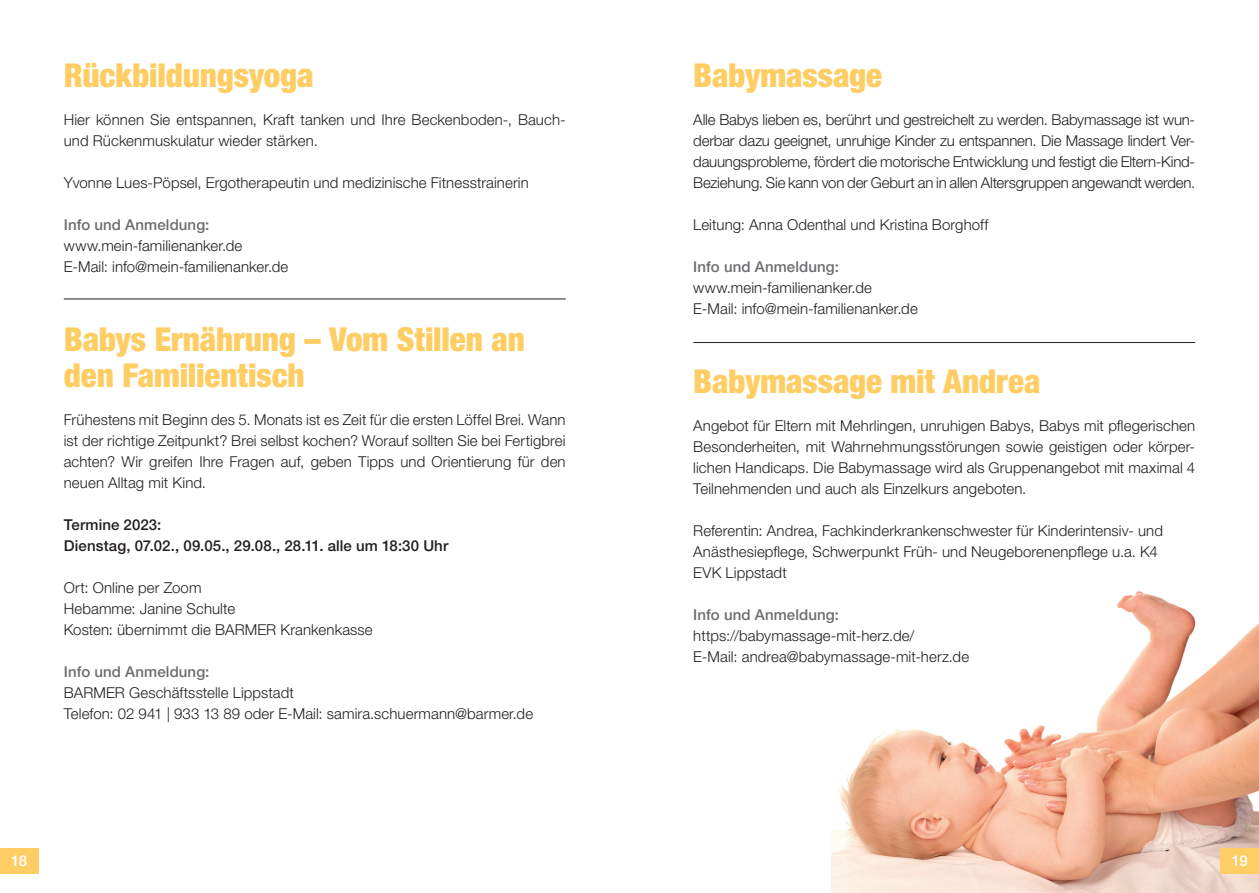
<style>
.page{position:relative;width:1259px;height:893px;background:#fff}
.page>*{position:absolute;margin:0;border:0;box-sizing:border-box;transform-origin:0 0}
.t1{font:900 condensed 33px/36px "Helvetica Neue LT Std";letter-spacing:-.005em;color:#fecd64}
.t2{font:300 15px/21px "Helvetica Neue LT Std";letter-spacing:.005em;color:#231f20}
.t3{font:500 15px "Helvetica Neue LT Std";letter-spacing:.005em;color:#6c6d70}
.t4{font:500 15px/21px "Helvetica Neue LT Std";letter-spacing:.005em;color:#231f20}
.t5{font:500 15px "Helvetica Neue LT Std";color:#fff}
</style>
<div class="page">
<img style="left:831px;top:591px;width:428px;height:302px">
<hr style="left:64px;top:299px;width:502px;height:1px;background:#231f20">
<hr style="left:693px;top:342px;width:502px;height:1px;background:#231f20">
<div style="left:0;top:848px;width:38px;height:26px;background:#fecd64"></div>
<div style="left:1220px;top:848px;width:39px;height:26px;background:#fecd64"></div>
<h1 class="t1" style="left:64px;top:57px;width:251px">Rückbildungsyoga</h1>
<p class="t2" style="left:64px;top:109px;width:503px">Hier können Sie entspannen, Kraft tanken und Ihre Beckenboden-, Bauch&shy;und Rückenmuskulatur wieder stärken.</p>
<p class="t2" style="left:64px;top:172px;width:466px">Yvonne Lues-Pöpsel, Ergotherapeutin und medizinische Fitnesstrainerin</p>
<p class="t3" style="left:64px;top:216px;width:147px">Info und Anmeldung:</p>
<p class="t2" style="left:64px;top:235px;width:226px">www.mein-familienanker.de<br>E-Mail: info@mein-familienanker.de</p>
<h1 class="t1" style="left:64px;top:321px;width:462px">Babys Ernährung – Vom Stillen an den Familientisch</h1>
<p class="t2" style="left:64px;top:409px;width:503px;text-align:justify">Frühestens mit Beginn des 5. Monats ist es Zeit für die ersten Löffel Brei. Wann ist der richtige Zeitpunkt? Brei selbst kochen? Worauf sollten Sie bei Fertigbrei achten? Wir greifen Ihre Fragen auf, geben Tipps und Orientierung für den neuen Alltag mit Kind.</p>
<p class="t4" style="left:64px;top:514px;width:386px">Termine 2023:<br>Dienstag, 07.02., 09.05., 29.08., 28.11. alle um 18:30 Uhr</p>
<p class="t2" style="left:64px;top:577px;width:310px">Ort: Online per Zoom<br>Hebamme: Janine Schulte<br>Kosten: übernimmt die BARMER Krankenkasse</p>
<p class="t3" style="left:64px;top:663px;width:147px">Info und Anmeldung:</p>
<p class="t2" style="left:64px;top:682px;width:471px">BARMER Geschäftsstelle Lippstadt<br>Telefon: 02 941 | 933 13 89 oder E-Mail: samira.schuermann@barmer.de</p>
<h1 class="t1" style="left:693px;top:57px;width:190px">Babymassage</h1>
<p class="t2" style="left:693px;top:109px;width:503px;text-align:justify">Alle Babys lieben es, berührt und gestreichelt zu werden. Babymassage ist wun&shy;derbar dazu geeignet, unruhige Kinder zu entspannen. Die Massage lindert Ver&shy;dauungsprobleme, fördert die motorische Entwicklung und festigt die Eltern-Kind-Beziehung. Sie kann von der Geburt an in allen Altersgruppen angewandt werden.</p>
<p class="t2" style="left:693px;top:214px;width:296px">Leitung: Anna Odenthal und Kristina Borghoff</p>
<p class="t3" style="left:693px;top:258px;width:147px">Info und Anmeldung:</p>
<p class="t2" style="left:693px;top:277px;width:226px">www.mein-familienanker.de<br>E-Mail: info@mein-familienanker.de</p>
<h1 class="t1" style="left:693px;top:363px;width:349px">Babymassage mit Andrea</h1>
<p class="t2" style="left:693px;top:415px;width:503px;text-align:justify">Angebot für Eltern mit Mehrlingen, unruhigen Babys, Babys mit pflegerischen Besonderheiten, mit Wahrnehmungsstörungen sowie geistigen oder körper&shy;lichen Handicaps. Die Babymassage wird als Gruppenangebot mit maximal 4<br>Teilnehmenden und auch als Einzelkurs angeboten.</p>
<p class="t2" style="left:693px;top:520px;width:471px">Referentin: Andrea, Fachkinderkrankenschwester für Kinderintensiv- und<br>Anästhesiepflege, Schwerpunkt Früh- und Neugeborenenpflege u.a. K4<br>EVK Lippstadt</p>
<p class="t3" style="left:693px;top:606px;width:147px">Info und Anmeldung:</p>
<p class="t2" style="left:693px;top:625px;width:277px">https://babymassage-mit-herz.de/<br>E-Mail: andrea@babymassage-mit-herz.de</p>
<p class="t5" style="left:11px;top:852px;width:17px">18</p>
<p class="t5" style="left:1231px;top:852px;width:17px">19</p>
</div>
